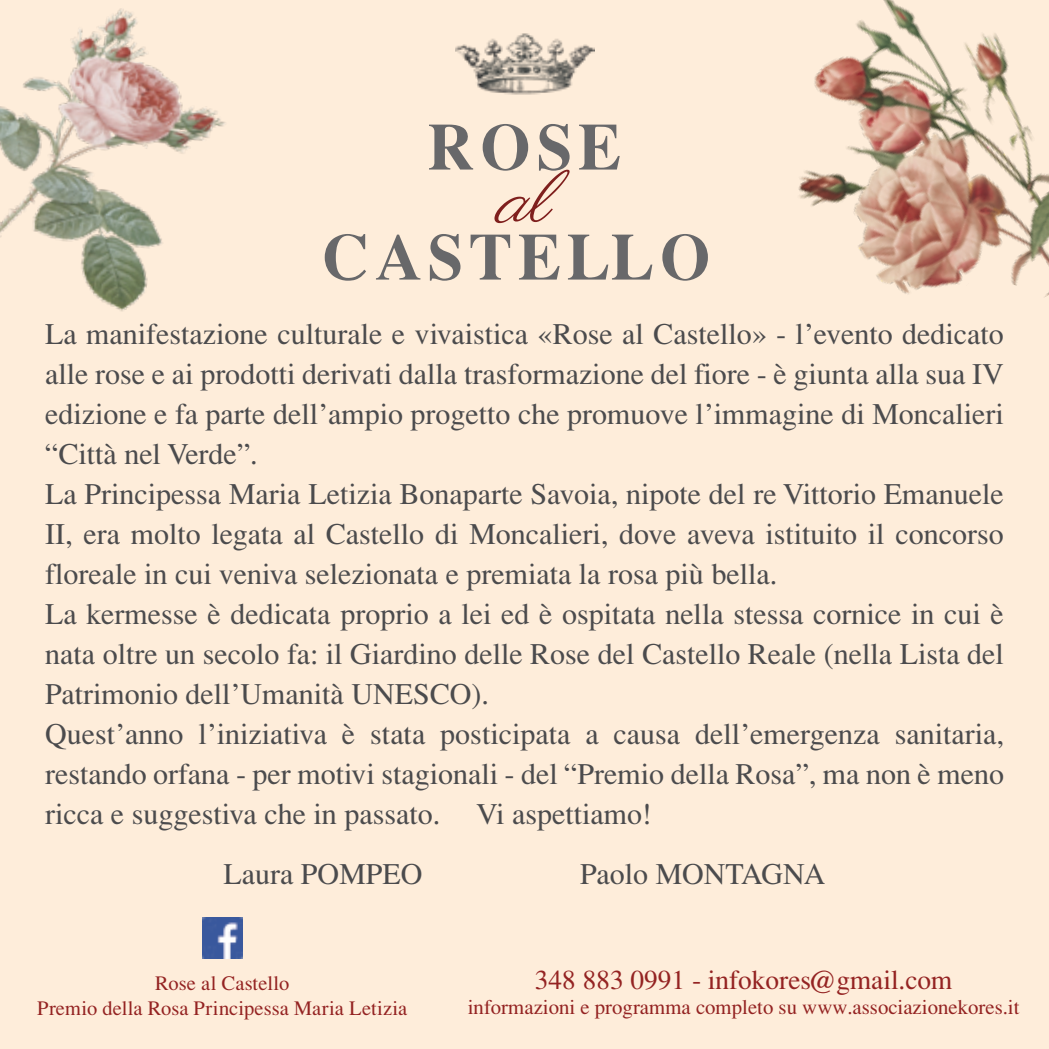
<style>
.page{position:relative;width:1049px;height:1049px;background:#feedda}
.page>*{position:absolute;margin:0;border:0;box-sizing:border-box;transform-origin:0 0}
.t1{font:italic 73.25px "Parisienne";color:#7f1f1d}
.t2{font:700 66px/110px "Times";letter-spacing:.075em;color:#68686a;text-align:center}
.t3{font:30px/40px "Times";color:#4b4b4d}
.t4{font:27.25px "Times";color:#942322}
.t5{font:20.75px "Times";color:#942322}
.t6{font:20.5px/24.5px "Times";letter-spacing:.005em;color:#942322;text-align:center}
</style>
<div class="page">
<img style="left:456px;top:33px;width:138px;height:62px">
<img style="left:202px;top:917px;width:41px;height:41px">
<img style="left:0;top:8px;width:226px;height:303px">
<img style="left:798px;top:0;width:251px;height:297px">
<h2 class="t2" style="left:322px;top:91px;width:390px">ROSE<br>CASTELLO</h2>
<h1 class="t1" style="left:496px;top:155px;width:59px">al</h1>
<p class="t3" style="left:45px;top:313px;width:960px">La manifestazione culturale e vivaistica «Rose al Castello» - l’evento dedicato alle rose e ai prodotti derivati dalla trasformazione del fiore - è giunta alla sua IV edizione e fa parte dell’ampio progetto che promuove l’immagine di Moncalieri “Città nel Verde”.<br>La Principessa Maria Letizia Bonaparte Savoia, nipote del re Vittorio Emanuele II, era molto legata al Castello di Moncalieri, dove aveva istituito il concorso floreale in cui veniva selezionata e premiata la rosa più bella.<br>La kermesse è dedicata proprio a lei ed è ospitata nella stessa cornice in cui è nata oltre un secolo fa: il Giardino delle Rose del Castello Reale (nella Lista del Patrimonio dell’Umanità UNESCO).<br>Quest’anno l’iniziativa è stata posticipata a causa dell’emergenza sanitaria, restando orfana - per motivi stagionali - del “Premio della Rosa”, ma non è meno ricca e suggestiva che in passato. Vi aspettiamo!</p>
<p class="t3" style="left:223px;top:853px;width:201px">Laura POMPEO</p>
<p class="t3" style="left:580px;top:853px;width:247px">Paolo MONTAGNA</p>
<p class="t6" style="left:37px;top:971px;width:372px">Rose al Castello<br>Premio della Rosa Principessa Maria Letizia</p>
<p class="t4" style="left:535px;top:965px;width:419px">348 883 0991 - infokores@gmail.com</p>
<p class="t5" style="left:468px;top:996px;width:553px">informazioni e programma completo su www.associazionekores.it</p>
</div>
